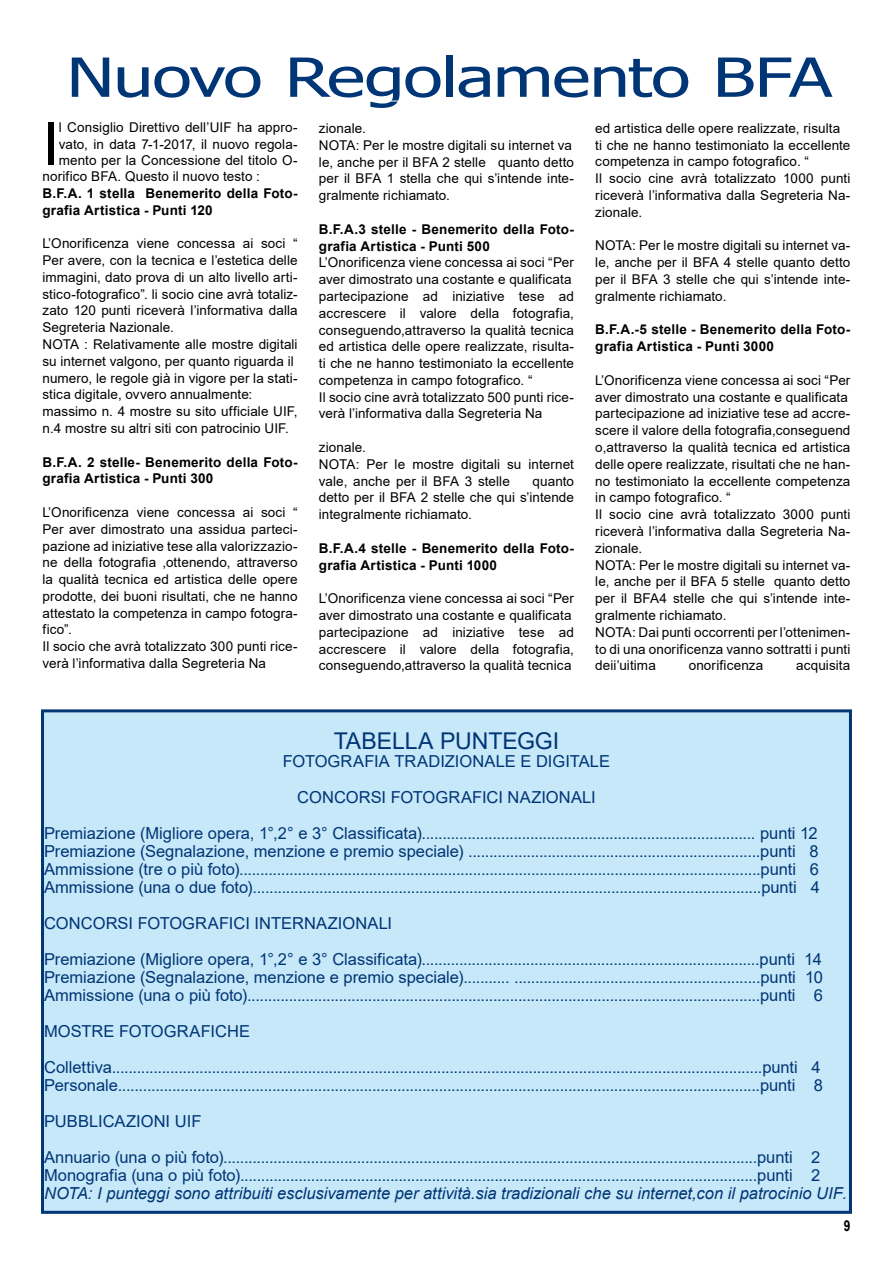
<style>
.page{position:relative;width:893px;height:1263px;background:#fff}
.page>*{position:absolute;margin:0;border:0;box-sizing:border-box;transform-origin:0 0}
.t1{font:58.8px "Arial";color:#000}
.t2{font:54px "Tahoma";letter-spacing:-.015em;color:#003576;scale:1.33 1}
.t3{font:23.1px "Arial";letter-spacing:-.005em;color:#003576}
.t4{font:16.5px/36px "Arial";color:#003576}
.t5{font:italic 16.5px "Arial";color:#003576}
.t6{font:700 15px "Arial";color:#000;scale:.8 1}
.t7{font:13.5px/16.8px "Arial";letter-spacing:.005em;color:#000}
.t8{font:700 13.5px/16.8px "Arial";letter-spacing:.015em;color:#000}
</style>
<div class="page">
<div style="left:43px;top:711px;width:807px;height:501px;background:#c7e8f8"></div>
<div style="left:41px;top:709px;width:811px;height:505px;border:3px solid #003576"></div>
<h2 class="t2" style="left:66px;top:41px;width:577px">Nuovo Regolamento BFA</h2>
<p class="t7" style="left:319px;top:120px;width:257px">zionale.<br>NOTA: Per le mostre digitali su internet va le, anche per il BFA 2 stelle quanto detto per il BFA 1 stella che qui s’intende inte&shy;gralmente richiamato.</p>
<p class="t8" style="left:319px;top:221px;width:257px">B.F.A.3 stelle - Benemerito della Foto&shy;grafia Artistica - Punti 500</p>
<p class="t7" style="left:319px;top:254px;width:257px">L’Onorificenza viene concessa ai soci “Per aver dimostrato una costante e qualificata partecipazione ad iniziative tese ad accrescere il valore della fotografia, conseguendo,attraverso la qualità tecnica ed artistica delle opere realizzate, risulta&shy;ti che ne hanno testimoniato la eccellente competenza in campo fotografico. “<br>Il socio cine avrà totalizzato 500 punti rice&shy;verà l’informativa dalla Segreteria Na</p>
<p class="t7" style="left:319px;top:439px;width:257px">zionale.<br>NOTA: Per le mostre digitali su internet vale, anche per il BFA 3 stelle</p>
<h1 class="t1" style="left:43px;top:104px;width:18px">I</h1>
<p class="t7" style="left:59px;top:119px;width:240px">l Consiglio Direttivo dell’UIF ha appro-</p>
<p class="t7" style="left:595px;top:120px;width:257px">ed artistica delle opere realizzate, risulta ti che ne hanno testimoniato la eccellente competenza in campo fotografico. “<br>Il socio cine avrà totalizzato 1000 punti riceverà l’informativa dalla Segreteria Na&shy;zionale.</p>
<p class="t7" style="left:595px;top:237px;width:257px;text-align:justify">NOTA: Per le mostre digitali su internet va&shy;le, anche per il BFA 4 stelle quanto detto per il BFA 3 stelle che qui s’intende inte&shy;gralmente richiamato.</p>
<p class="t8" style="left:595px;top:321px;width:257px">B.F.A.-5 stelle - Benemerito della Foto&shy;grafia Artistica - Punti 3000</p>
<p class="t7" style="left:595px;top:372px;width:257px">L’Onorificenza viene concessa ai soci “Per aver dimostrato una costante e qualificata partecipazione ad iniziative tese ad accre&shy;scere il valore della fotografia,conseguend o,attraverso la qualità tecnica ed artistica delle opere realizzate, risultati che ne han&shy;no testimoniato la eccellente competenza in campo fotografico. “<br>Il socio cine avrà totalizzato 3000 punti riceverà l’informativa dalla Segreteria Na&shy;zionale.<br>NOTA: Per le mostre digitali su internet va&shy;le, anche per il BFA 5 stelle quanto detto per il BFA4 stelle che qui s’intende inte&shy;gralmente richiamato.<br>NOTA: Dai punti occorrenti per l’ottenimen&shy;to di una onorificenza vanno sottratti i punti deii’uitima</p>
<p class="t7" style="left:59px;top:135px;width:240px">vato, in data 7-1-2017, il nuovo regola-</p>
<p class="t7" style="left:59px;top:152px;width:240px">mento per la Concessione del titolo O-</p>
<p class="t7" style="left:43px;top:168px;width:219px">norifico BFA. Questo il nuovo testo :</p>
<p class="t8" style="left:43px;top:185px;width:257px">B.F.A. 1 stella Benemerito della Foto&shy;grafia Artistica - Punti 120</p>
<p class="t7" style="left:43px;top:235px;width:257px">L’Onorificenza viene concessa ai soci “ Per avere, con la tecnica e l’estetica delle immagini, dato prova di un alto livello arti&shy;stico-fotografico”. li socio cine avrà totaliz&shy;zato 120 punti riceverà l’informativa dalla Segreteria Nazionale.<br>NOTA : Relativamente alle mostre digitali su internet valgono, per quanto riguarda il numero, le regole già in vigore per la stati&shy;stica digitale, ovvero annualmente: massimo n. 4 mostre su sito ufficiale UIF, n.4 mostre su altri siti con patrocinio UIF.</p>
<p class="t8" style="left:43px;top:453px;width:257px">B.F.A. 2 stelle- Benemerito della Foto&shy;grafia Artistica - Punti 300</p>
<p class="t7" style="left:43px;top:504px;width:257px">L’Onorificenza viene concessa ai soci “ Per aver dimostrato una assidua parteci&shy;pazione ad iniziative tese alla valorizzazio&shy;ne della fotografia ,ottenendo, attraverso la qualità tecnica ed artistica delle opere prodotte, dei buoni risultati, che ne hanno attestato la competenza in campo fotogra&shy;fico”.<br>Il socio che avrà totalizzato 300 punti rice&shy;verà l’informativa dalla Segreteria Na</p>
<p class="t7" style="left:319px;top:472px;width:257px;text-align:justify;text-indent:214px">quanto detto per il BFA 2 stelle che qui s’intende integralmente richiamato.</p>
<p class="t8" style="left:319px;top:540px;width:257px">B.F.A.4 stelle - Benemerito della Foto&shy;grafia Artistica - Punti 1000</p>
<p class="t7" style="left:319px;top:590px;width:257px">L’Onorificenza viene concessa ai soci “Per aver dimostrato una costante e qualificata partecipazione ad iniziative tese ad accrescere il valore della fotografia, conseguendo,attraverso la qualità tecnica</p>
<p class="t7" style="left:689px;top:657px;width:76px">onorificenza</p>
<p class="t7" style="left:796px;top:657px;width:56px">acquisita</p>
<h3 class="t3" style="left:334px;top:724px;width:227px">TABELLA PUNTEGGI</h3>
<p class="t4" style="left:283px;top:743px;width:329px">FOTOGRAFIA TRADIZIONALE E DIGITALE</p>
<p class="t4" style="left:297px;top:779px;width:300px">CONCORSI FOTOGRAFICI NAZIONALI</p>
<p class="t4" style="left:44px;top:815px;width:775px">Premiazione (Migliore opera, 1°,2° e 3° Classificata)................................................................................ punti 12</p>
<p class="t4" style="left:44px;top:842px;width:777px;line-height:18px;text-align:justify">Premiazione (Segnalazione, menzione e premio speciale) ......................................................................punti 8<br>Ammissione (tre o più foto).............................................................................................................................punti 6<br>Ammissione (una o due foto)..........................................................................................................................punti 4</p>
<p class="t4" style="left:44px;top:905px;width:779px">CONCORSI FOTOGRAFICI INTERNAZIONALI<br>Premiazione (Migliore opera, 1°,2° e 3° Classificata).................................................................................punti 14</p>
<p class="t4" style="left:44px;top:968px;width:781px;line-height:18px">Premiazione (Segnalazione, menzione e premio speciale)........... ...........................................................punti 10<br>Ammissione (una o più foto)...........................................................................................................................punti 6</p>
<p class="t4" style="left:44px;top:1013px;width:778px">MOSTRE FOTOGRAFICHE<br>Collettiva............................................................................................................................................................punti 4</p>
<p class="t4" style="left:44px;top:1067px;width:781px">Personale..........................................................................................................................................................punti 8<br>PUBBLICAZIONI UIF<br>Annuario (una o più foto)................................................................................................................................punti 2</p>
<p class="t4" style="left:44px;top:1157px;width:778px">Monografia (una o più foto)............................................................................................................................punti 2</p>
<p class="t5" style="left:44px;top:1182px;width:804px">NOTA: I punteggi sono attribuiti esclusivamente per attività.sia tradizionali che su internet,con il patrocinio UIF.</p>
<p class="t6" style="left:844px;top:1215px;width:10px">9</p>
</div>
